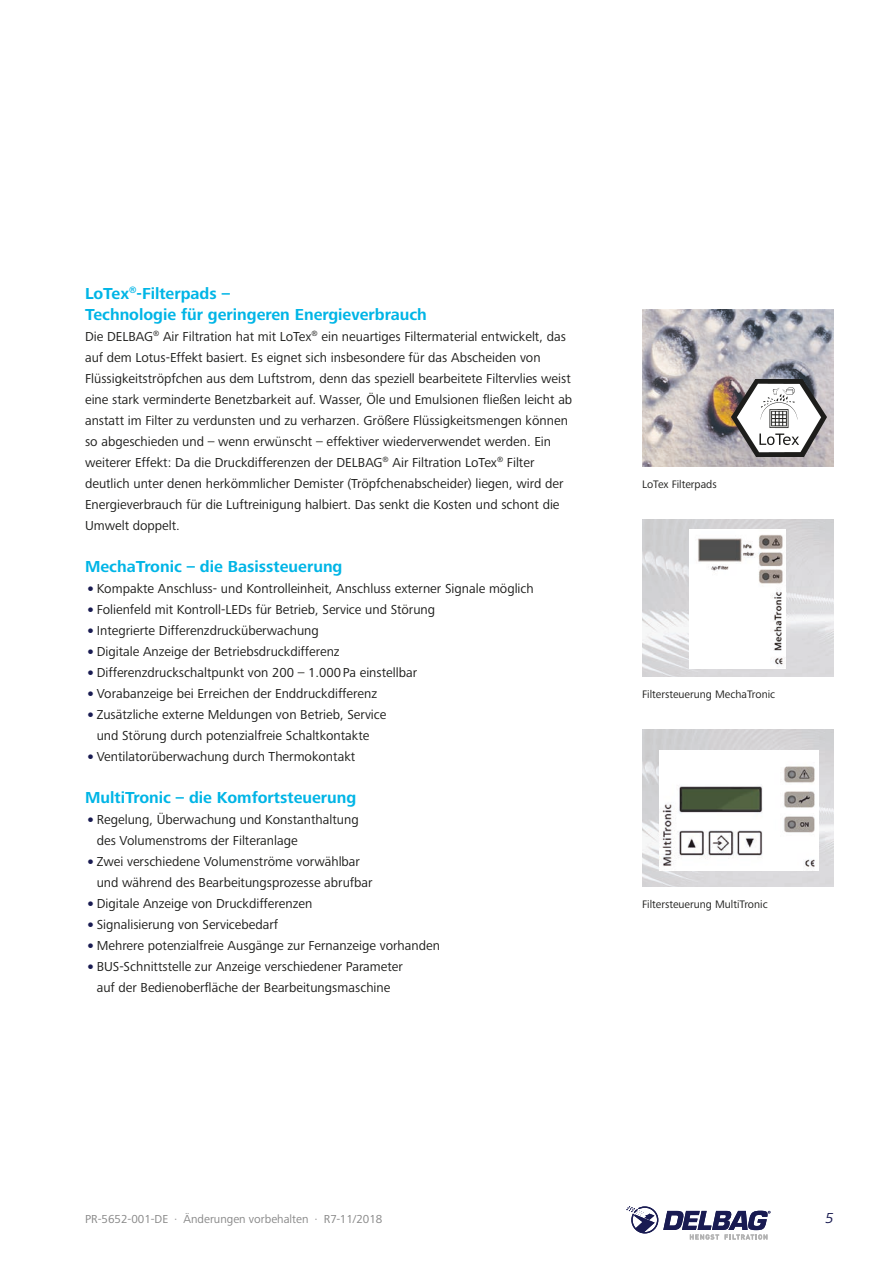
<style>
.page{position:relative;width:893px;height:1263px;background:#fff}
.page>*{position:absolute;margin:0;border:0;box-sizing:border-box;transform-origin:0 0}
.t1{font:700 16.5px/21px "Frutiger Next LTW1 G";color:#00b5e6}
.t2{font:italic 15px "Frutiger Next LTW1 G";color:#191b51}
.t3{font:13.5px/21px "Frutiger Next LTW1 G";color:#1d1d1b}
.t4{font:12px "Frutiger Next LTW1 G";color:#878787}
.t5{font:11.25px "Frutiger Next LTW1 G";color:#1d1d1b}
.s1{font-size:20.25px;color:#191b51}
</style>
<div class="page">
<svg style="left:626px;top:1206px;width:144px;height:33px"></svg>
<img style="left:642px;top:729px;width:191px;height:158px">
<img style="left:642px;top:519px;width:191px;height:158px">
<img style="left:642px;top:309px;width:191px;height:158px">
<img style="left:732px;top:379px;width:94px;height:77px">
<img style="left:659px;top:750px;width:160px;height:121px">
<img style="left:690px;top:530px;width:96px;height:139px">
<p class="t1" style="left:85px;top:283px;width:343px">LoTex<sup>®</sup>-Filterpads –<br>Technologie für geringeren Energieverbrauch</p>
<p class="t3" style="left:85px;top:326px;width:489px">Die DELBAG<sup>®</sup> Air Filtration hat mit LoTex<sup>®</sup> ein neuartiges Filtermaterial entwickelt, das auf dem Lotus-Effekt basiert. Es eignet sich insbesondere für das Abscheiden von Flüssigkeitströpfchen aus dem Luftstrom, denn das speziell bearbeitete Filtervlies weist eine stark verminderte Benetzbarkeit auf. Wasser, Öle und Emulsionen fließen leicht ab anstatt im Filter zu verdunsten und zu verharzen. Größere Flüssigkeitsmengen können so abgeschieden und – wenn erwünscht – effektiver wiederverwendet werden. Ein weiterer Effekt: Da die Druckdifferenzen der DELBAG<sup>®</sup> Air Filtration LoTex<sup>®</sup> Filter deutlich unter denen herkömmlicher Demister (Tröpfchenabscheider) liegen, wird der Energieverbrauch für die Luftreinigung halbiert. Das senkt die Kosten und schont die Umwelt doppelt.</p>
<p class="t1" style="left:85px;top:556px;width:259px">MechaTronic – die Basissteuerung</p>
<p class="t3" style="left:85px;top:578px;width:450px"><span class="s1">•</span>Kompakte Anschluss- und Kontrolleinheit, Anschluss externer Signale möglich</p>
<p class="t3" style="left:85px;top:599px;width:352px"><span class="s1">•</span>Folienfeld mit Kontroll-LEDs für Betrieb, Service und Störung</p>
<p class="t3" style="left:85px;top:620px;width:235px"><span class="s1">•</span>Integrierte Differenzdrucküberwachung</p>
<p class="t3" style="left:85px;top:641px;width:256px"><span class="s1">•</span>Digitale Anzeige der Betriebsdruckdifferenz</p>
<p class="t3" style="left:85px;top:662px;width:334px"><span class="s1">•</span>Differenzdruckschaltpunkt von 200 – 1.000Pa einstellbar</p>
<p class="t3" style="left:85px;top:683px;width:293px"><span class="s1">•</span>Vorabanzeige bei Erreichen der Enddruckdifferenz</p>
<p class="t3" style="left:85px;top:704px;width:303px;text-align:center"><span class="s1">•</span>Zusätzliche externe Meldungen von Betrieb, Service und Störung durch potenzialfreie Schaltkontakte</p>
<p class="t3" style="left:85px;top:746px;width:272px"><span class="s1">•</span>Ventilatorüberwachung durch Thermokontakt</p>
<p class="t1" style="left:85px;top:787px;width:273px">MultiTronic – die Komfortsteuerung</p>
<p class="t3" style="left:97px;top:809px;width:264px;text-indent:-12px"><span class="s1">•</span>Regelung, Überwachung und Konstanthaltung des Volumenstroms der Filteranlage</p>
<p class="t3" style="left:97px;top:851px;width:277px;text-indent:-12px"><span class="s1">•</span>Zwei verschiedene Volumenströme vorwählbar und während des Bearbeitungsprozesse abrufbar</p>
<p class="t3" style="left:85px;top:893px;width:229px"><span class="s1">•</span>Digitale Anzeige von Druckdifferenzen</p>
<p class="t3" style="left:85px;top:914px;width:195px"><span class="s1">•</span>Signalisierung von Servicebedarf</p>
<p class="t3" style="left:85px;top:935px;width:356px"><span class="s1">•</span>Mehrere potenzialfreie Ausgänge zur Fernanzeige vorhanden</p>
<p class="t3" style="left:85px;top:956px;width:319px;text-align:center"><span class="s1">•</span>BUS-Schnittstelle zur Anzeige verschiedener Parameter auf der Bedienoberfläche der Bearbeitungsmaschine</p>
<p class="t5" style="left:642px;top:478px;width:76px">LoTex Filterpads</p>
<p class="t5" style="left:642px;top:688px;width:135px">Filtersteuerung MechaTronic</p>
<p class="t5" style="left:642px;top:898px;width:127px">Filtersteuerung MultiTronic</p>
<p class="t4" style="left:85px;top:1212px;width:299px">PR-5652-001-DE · Änderungen vorbehalten · R7-11/2018</p>
<p class="t2" style="left:825px;top:1209px;width:10px">5</p>
</div>
